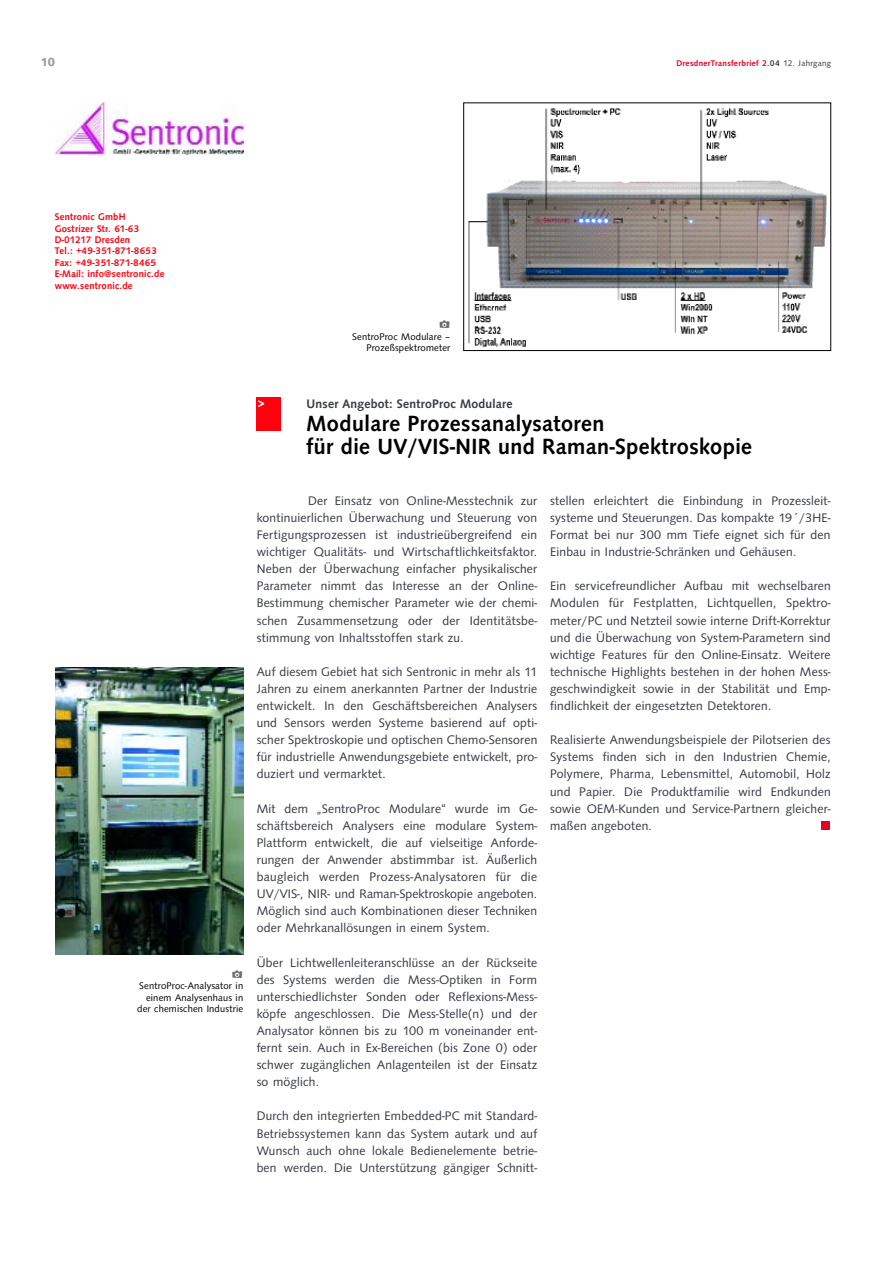
<style>
.page{position:relative;width:893px;height:1263px;background:#fff}
.page>*{position:absolute;margin:0;border:0;box-sizing:border-box;transform-origin:0 0}
.t1{font:500 22.8px/22.8px "Syntax D";letter-spacing:.02em;color:#000}
.t2{font:12.9px/17.1px "Syntax D";letter-spacing:.02em;color:#363a47;text-align:justify}
.t3{font:500 12.9px "Syntax D";letter-spacing:.02em;color:#363a47}
.t4{font:500 12.9px "Syntax D";color:#fff}
.t5{font:700 12.15px "Syntax D";color:#9a9da3}
.t6{font:500 10.05px/11.4px "Syntax D";letter-spacing:.02em;color:#ff000f}
.t7{font:10.05px/11.4px "Syntax D";letter-spacing:.02em;color:#000;text-align:right}
.t8{font:500 8.55px "Syntax D";letter-spacing:.04em;color:#e30125}
.s1{color:#363a47}
.s2{font-weight:400;color:#363a47}
</style>
<div class="page">
<div style="left:257px;top:397px;width:24px;height:34px;background:#ff000f"></div>
<div style="left:821px;top:821px;width:8px;height:9px;background:#e30125"></div>
<img style="left:55px;top:102px;width:188px;height:53px">
<img style="left:468px;top:108px;width:358px;height:239px">
<div style="left:463px;top:102px;width:368px;height:249px;border:1px solid #000"></div>
<img style="left:55px;top:667px;width:188px;height:288px">
<p class="t5" style="left:41px;top:57px;width:16px">10</p>
<p class="t8" style="left:676px;top:60px;width:156px">DresdnerTransferbrief 2.<span class="s1">04</span> <span class="s2">12. Jahrgang</span></p>
<p class="t6" style="left:55px;top:212px;width:111px">Sentronic GmbH<br>Gostrizer Str. 61-63<br>D-01217 Dresden<br>Tel.: +49-351-871-8653<br>Fax: +49-351-871-8465<br>E-Mail: info@sentronic.de www.sentronic.de</p>
<p class="t7" style="left:352px;top:331px;width:100px">SentroProc Modulare –<br>Prozeßspektrometer</p>
<p class="t7" style="left:137px;top:981px;width:107px">SentroProc-Analysator in einem Analysenhaus in der chemischen Industrie</p>
<p class="t4" style="left:258px;top:399px;width:8px">&gt;</p>
<p class="t3" style="left:306px;top:399px;width:208px">Unser Angebot: SentroProc Modulare</p>
<h1 class="t1" style="left:306px;top:414px;width:447px">Modulare Prozessanalysatoren<br>für die UV/VIS-NIR und Raman-Spektroskopie</h1>
<p class="t2" style="left:257px;top:493px;width:282px;text-indent:51px">Der Einsatz von Online-Messtechnik zur kontinuierlichen Überwachung und Steuerung von Fertigungsprozessen ist industrieübergreifend ein wichtiger Qualitäts- und Wirtschaftlichkeitsfaktor.<br>Neben der Überwachung einfacher physikalischer Parameter nimmt das Interesse an der Online-Bestimmung chemischer Parameter wie der chemi&shy;schen Zusammensetzung oder der Identitätsbe&shy;stimmung von Inhaltsstoffen stark zu.</p>
<p class="t2" style="left:257px;top:664px;width:282px">Auf diesem Gebiet hat sich Sentronic in mehr als 11<br>Jahren zu einem anerkannten Partner der Industrie entwickelt. In den Geschäftsbereichen Analysers und Sensors werden Systeme basierend auf opti&shy;scher Spektroskopie und optischen Chemo-Sensoren für industrielle Anwendungsgebiete entwickelt, pro&shy;duziert und vermarktet.</p>
<p class="t2" style="left:257px;top:801px;width:282px">Mit dem „SentroProc Modulare“ wurde im Ge&shy;schäftsbereich Analysers eine modulare System-Plattform entwickelt, die auf vielseitige Anforde&shy;rungen der Anwender abstimmbar ist. Äußerlich baugleich werden Prozess-Analysatoren für die UV/VIS-, NIR- und Raman-Spektroskopie angeboten.<br>Möglich sind auch Kombinationen dieser Techniken oder Mehrkanallösungen in einem System.</p>
<p class="t2" style="left:257px;top:955px;width:282px">Über Lichtwellenleiteranschlüsse an der Rückseite des Systems werden die Mess-Optiken in Form unterschiedlichster Sonden oder Reflexions-Mess&shy;köpfe angeschlossen. Die Mess-Stelle(n) und der Analysator können bis zu 100 m voneinander ent&shy;fernt sein. Auch in Ex-Bereichen (bis Zone 0) oder schwer zugänglichen Anlagenteilen ist der Einsatz so möglich.</p>
<p class="t2" style="left:257px;top:1109px;width:282px">Durch den integrierten Embedded-PC mit Standard-Betriebssystemen kann das System autark und auf Wunsch auch ohne lokale Bedienelemente betrie&shy;ben werden. Die Unterstützung gängiger Schnitt-</p>
<p class="t2" style="left:550px;top:493px;width:282px">stellen erleichtert die Einbindung in Prozessleit&shy;systeme und Steuerungen. Das kompakte 19´/3HE-Format bei nur 300 mm Tiefe eignet sich für den Einbau in Industrie-Schränken und Gehäusen.</p>
<p class="t2" style="left:550px;top:579px;width:282px">Ein servicefreundlicher Aufbau mit wechselbaren Modulen für Festplatten, Lichtquellen, Spektro&shy;meter/PC und Netzteil sowie interne Drift-Korrektur und die Überwachung von System-Parametern sind wichtige Features für den Online-Einsatz. Weitere technische Highlights bestehen in der hohen Mess&shy;geschwindigkeit sowie in der Stabilität und Emp&shy;findlichkeit der eingesetzten Detektoren.</p>
<p class="t2" style="left:550px;top:733px;width:282px">Realisierte Anwendungsbeispiele der Pilotserien des Systems finden sich in den Industrien Chemie, Polymere, Pharma, Lebensmittel, Automobil, Holz und Papier. Die Produktfamilie wird Endkunden sowie OEM-Kunden und Service-Partnern gleicher&shy;maßen angeboten.</p>
</div>
